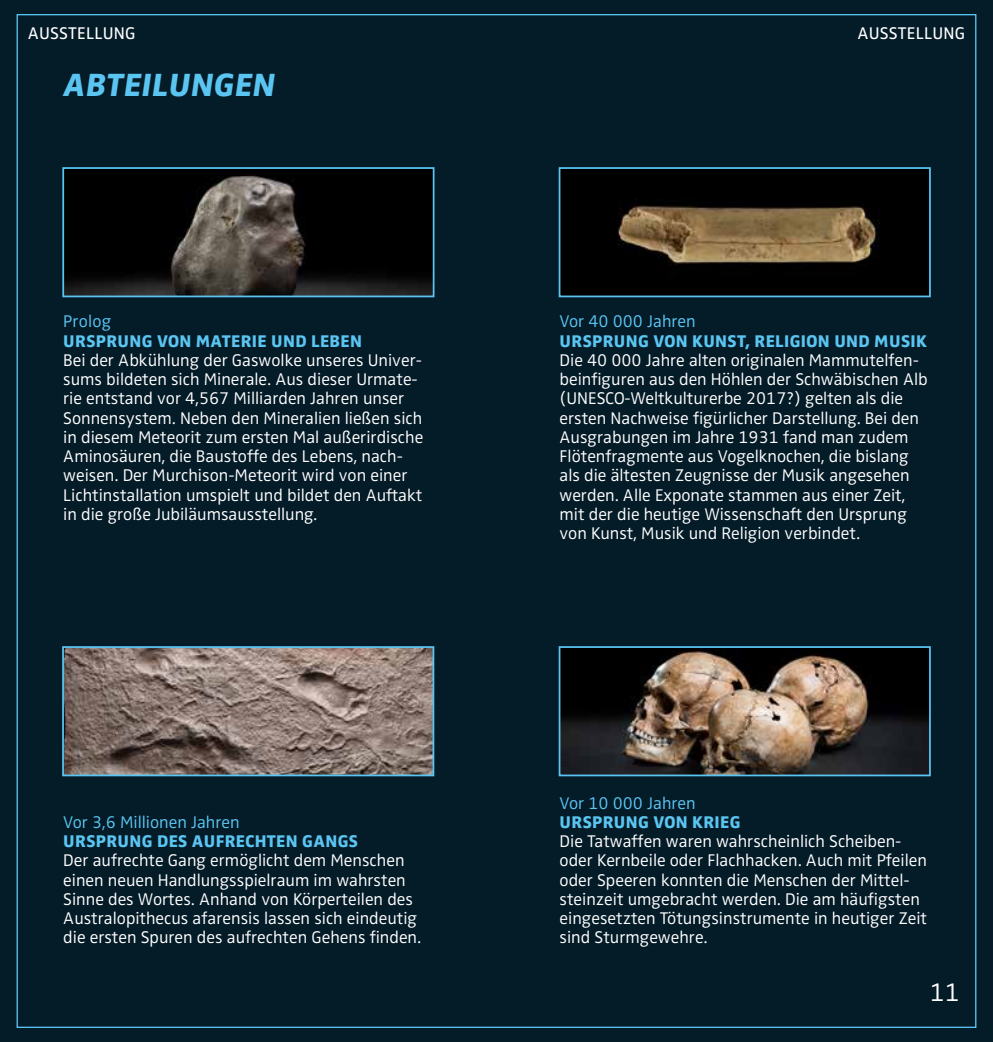
<style>
.page{position:relative;width:993px;height:1042px;background:#fff}
.page>*{position:absolute;margin:0;border:0;box-sizing:border-box;transform-origin:0 0}
.t1{font:italic 800 33.25px "Zwo OT";letter-spacing:.01em;color:#5bc5f2}
.t2{font:300 26.25px "Zwo OT";color:#fff}
.t3{font:300 17.5px/19.2px "Zwo OT";color:#fff}
.t4{font:800 17.5px "Zwo OT";letter-spacing:.02em;color:#5bc5f2}
.t5{font:300 17.5px "Zwo OT";color:#5bc5f2}
.t6{font:17.5px "Zwo OT";letter-spacing:.01em;color:#fff}
</style>
<div class="page">
<div style="left:0;top:0;width:992px;height:1042px;background:#041b28"></div>
<img style="left:65px;top:170px;width:366px;height:124px">
<div style="left:62px;top:167px;width:372px;height:130px;border:2px solid #5bc5f2"></div>
<img style="left:65px;top:649px;width:366px;height:124px">
<div style="left:62px;top:646px;width:372px;height:130px;border:2px solid #5bc5f2"></div>
<img style="left:561px;top:170px;width:366px;height:124px">
<div style="left:558px;top:167px;width:372px;height:130px;border:2px solid #5bc5f2"></div>
<img style="left:561px;top:649px;width:366px;height:124px">
<div style="left:558px;top:646px;width:372px;height:130px;border:2px solid #5bc5f2"></div>
<p class="t6" style="left:28px;top:23px;width:109px">AUSSTELLUNG</p>
<h1 class="t1" style="left:63px;top:65px;width:213px">ABTEILUNGEN</h1>
<p class="t5" style="left:63px;top:311px;width:50px">Prolog</p>
<p class="t4" style="left:63px;top:330px;width:300px">URSPRUNG VON MATERIE UND LEBEN</p>
<p class="t3" style="left:63px;top:351px;width:361px">Bei der Abkühlung der Gaswolke unseres Univer&shy;sums bildeten sich Minerale. Aus dieser Urmate&shy;rie entstand vor 4,567 Milliarden Jahren unser Sonnensystem. Neben den Mineralien ließen sich in diesem Meteorit zum ersten Mal außerirdische Aminosäuren, die Baustoffe des Lebens, nach&shy;weisen. Der Murchison-Meteorit wird von einer Lichtinstallation umspielt und bildet den Auftakt in die große Jubiläumsausstellung.</p>
<p class="t5" style="left:63px;top:812px;width:178px">Vor 3,6 Millionen Jahren</p>
<p class="t4" style="left:63px;top:831px;width:296px">URSPRUNG DES AUFRECHTEN GANGS</p>
<p class="t3" style="left:63px;top:851px;width:359px">Der aufrechte Gang ermöglicht dem Menschen einen neuen Handlungsspielraum im wahrsten Sinne des Wortes. Anhand von Körperteilen des Australopithecus afarensis lassen sich eindeutig die ersten Spuren des aufrechten Gehens finden.</p>
<p class="t6" style="left:857px;top:23px;width:109px">AUSSTELLUNG</p>
<p class="t5" style="left:559px;top:311px;width:138px">Vor 40 000 Jahren</p>
<p class="t4" style="left:559px;top:330px;width:369px">URSPRUNG VON KUNST, RELIGION UND MUSIK</p>
<p class="t3" style="left:559px;top:351px;width:369px">Die 40 000 Jahre alten originalen Mammutelfen&shy;beinfiguren aus den Höhlen der Schwäbischen Alb (UNESCO-Weltkulturerbe 2017?) gelten als die ersten Nachweise figürlicher Darstellung. Bei den Ausgrabungen im Jahre 1931 fand man zudem Flötenfragmente aus Vogelknochen, die bislang als die ältesten Zeugnisse der Musik angesehen werden. Alle Exponate stammen aus einer Zeit, mit der die heutige Wissenschaft den Ursprung von Kunst, Musik und Religion verbindet.</p>
<p class="t5" style="left:559px;top:793px;width:138px">Vor 10 000 Jahren</p>
<p class="t4" style="left:559px;top:812px;width:182px">URSPRUNG VON KRIEG</p>
<p class="t3" style="left:559px;top:832px;width:369px">Die Tatwaffen waren wahrscheinlich Scheiben&shy;oder Kernbeile oder Flachhacken. Auch mit Pfeilen oder Speeren konnten die Menschen der Mittel&shy;steinzeit umgebracht werden. Die am häufigsten eingesetzten Tötungsinstrumente in heutiger Zeit sind Sturmgewehre.</p>
<h2 class="t2" style="left:929px;top:977px;width:32px">11</h2>
</div>
